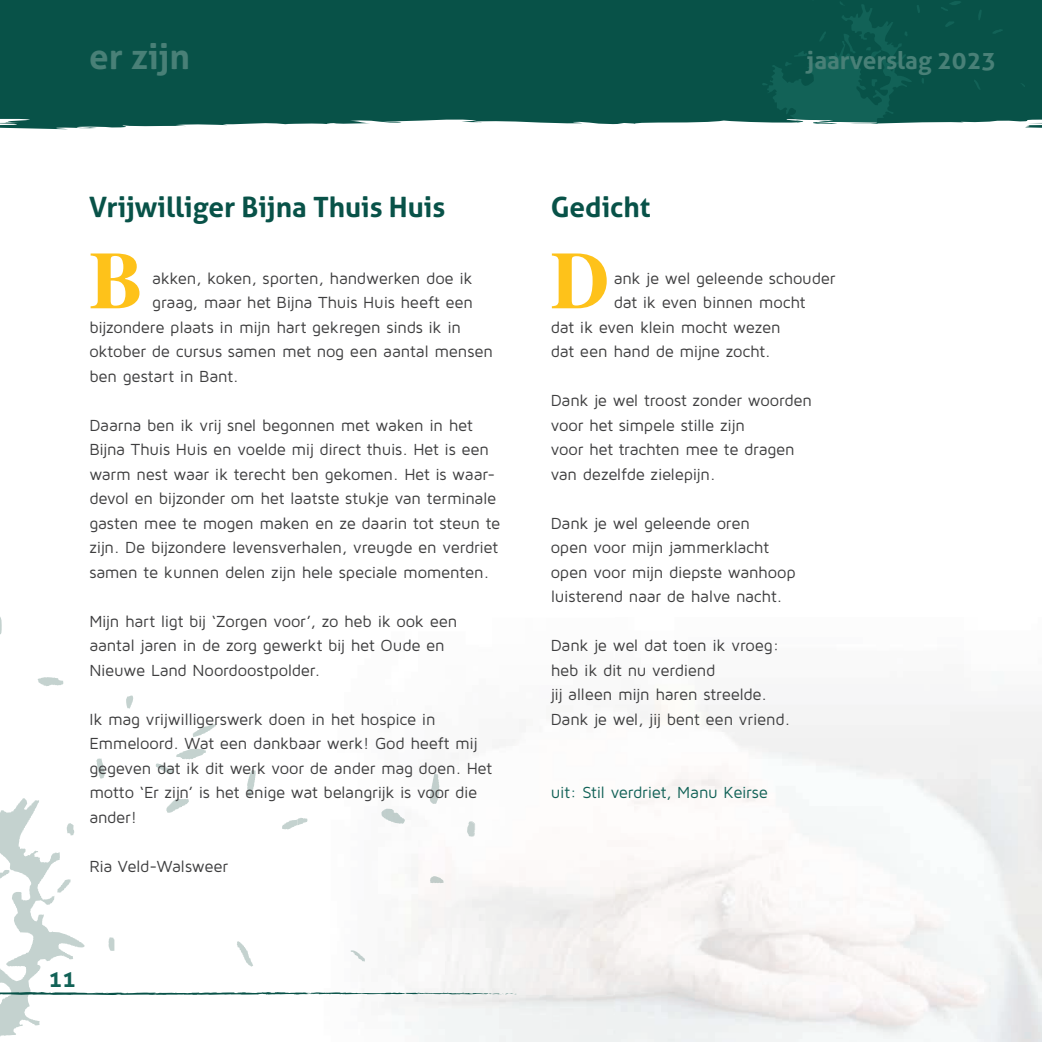
<style>
.page{position:relative;width:1042px;height:1042px;background:#fff}
.page>*{position:absolute;margin:0;border:0;box-sizing:border-box;transform-origin:0 0}
.t1{font:700 81.02px "Times";color:#fec21a}
.t2{font:700 35px "Aller";color:#498077}
.t3{font:700 28px "Aller";color:#085248}
.t4{font:700 24.5px "Aller";color:#498077}
.t5{font:700 22.75px "Aller";color:#126257}
.t6{font:16.62px/24.5px "Maven Pro";letter-spacing:-.015em;color:#3e3e3f}
.t7{font:16.62px "Maven Pro";letter-spacing:-.02em;color:#126257}
</style>
<div class="page">
<svg style="left:364px;top:649px;width:251px;height:393px"></svg>
<div style="left:0;top:0;width:1020px;height:129px;background:#085248"></div>
<svg style="left:941px;top:1px;width:20px;height:10px"></svg>
<svg style="left:978px;top:10px;width:3px;height:10px"></svg>
<svg style="left:945px;top:21px;width:9px;height:6px"></svg>
<svg style="left:992px;top:29px;width:11px;height:5px"></svg>
<svg style="left:974px;top:80px;width:6px;height:10px"></svg>
<svg style="left:762px;top:0;width:162px;height:129px;background:#186056"></svg>
<svg style="left:0;top:617px;width:2px;height:17px"></svg>
<svg style="left:38px;top:677px;width:25px;height:9px"></svg>
<svg style="left:126px;top:695px;width:7px;height:13px"></svg>
<svg style="left:193px;top:724px;width:23px;height:13px"></svg>
<svg style="left:0;top:749px;width:517px;height:288px"></svg>
<div style="left:1020px;top:0;width:22px;height:128px;background:#085248"></div>
<h2 class="t2" style="left:89px;top:35px;width:102px">er zijn</h2>
<h3 class="t4" style="left:807px;top:45px;width:191px">jaarverslag 2023</h3>
<h3 class="t3" style="left:89px;top:189px;width:357px">Vrijwilliger Bijna Thuis Huis</h3>
<h3 class="t3" style="left:551px;top:189px;width:101px">Gedicht</h3>
<h1 class="t1" style="left:89px;top:203px;width:56px">B</h1>
<h1 class="t1" style="left:551px;top:203px;width:60px">D</h1>
<p class="t6" style="left:614px;top:265px;width:223px">ank je wel geleende schouder</p>
<p class="t6" style="left:614px;top:290px;width:193px">dat ik even binnen mocht</p>
<p class="t6" style="left:551px;top:314px;width:232px">dat ik even klein mocht wezen</p>
<p class="t6" style="left:551px;top:339px;width:221px">dat een hand de mijne zocht.</p>
<p class="t6" style="left:551px;top:388px;width:263px">Dank je wel troost zonder woorden voor het simpele stille zijn<br>voor het trachten mee te dragen van dezelfde zielepijn.</p>
<p class="t6" style="left:551px;top:510px;width:246px">Dank je wel geleende oren<br>open voor mijn jammerklacht open voor mijn diepste wanhoop luisterend naar de halve nacht.</p>
<p class="t6" style="left:551px;top:633px;width:241px">Dank je wel dat toen ik vroeg: heb ik dit nu verdiend<br>jij alleen mijn haren streelde.<br>Dank je wel, jij bent een vriend.</p>
<p class="t6" style="left:152px;top:265px;width:322px">akken, koken, sporten, handwerken doe ik</p>
<p class="t6" style="left:152px;top:290px;width:322px">graag, maar het Bijna Thuis Huis heeft een</p>
<p class="t6" style="left:89px;top:314px;width:373px">bijzondere plaats in mijn hart gekregen sinds ik in</p>
<p class="t6" style="left:89px;top:339px;width:405px">oktober de cursus samen met nog een aantal mensen</p>
<p class="t6" style="left:89px;top:363px;width:151px">ben gestart in Bant.</p>
<p class="t6" style="left:89px;top:412px;width:413px">Daarna ben ik vrij snel begonnen met waken in het Bijna Thuis Huis en voelde mij direct thuis. Het is een warm nest waar ik terecht ben gekomen. Het is waar&shy;devol en bijzonder om het laatste stukje van terminale gasten mee te mogen maken en ze daarin tot steun te zijn. De bijzondere levensverhalen, vreugde en verdriet samen te kunnen delen zijn hele speciale momenten.</p>
<p class="t6" style="left:89px;top:608px;width:370px">Mijn hart ligt bij ‘Zorgen voor’, zo heb ik ook een aantal jaren in de zorg gewerkt bij het Oude en<br>Nieuwe Land Noordoostpolder.</p>
<p class="t6" style="left:89px;top:706px;width:404px">Ik mag vrijwilligerswerk doen in het hospice in Emmeloord. Wat een dankbaar werk! God heeft mij gegeven dat ik dit werk voor de ander mag doen. Het motto ‘Er zijn’ is het enige wat belangrijk is voor die ander!</p>
<p class="t6" style="left:89px;top:853px;width:140px">Ria Veld-Walsweer</p>
<p class="t7" style="left:551px;top:782px;width:219px">uit: Stil verdriet, Manu Keirse</p>
<h3 class="t5" style="left:49px;top:965px;width:29px">11</h3>
</div>
